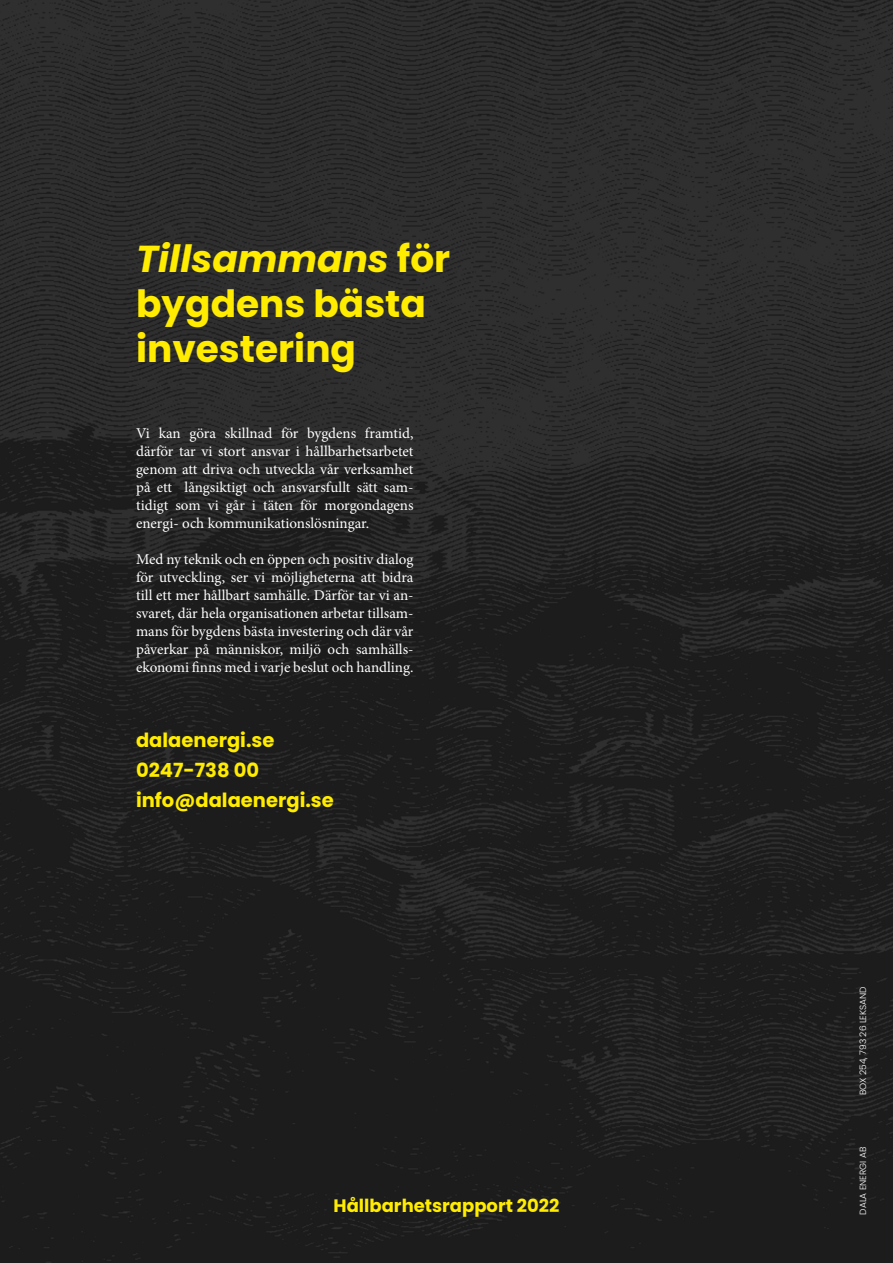
<style>
.page{position:relative;width:893px;height:1263px;background:#fff}
.page>*{position:absolute;margin:0;border:0;box-sizing:border-box;transform-origin:0 0}
.t1{font:700 37.5px/45px "Poppins";color:#ffec00}
.t2{font:700 19.5px/30px "Poppins";color:#ffec00}
.t3{font:700 18px "Poppins";color:#ffec00}
.t4{font:15px/18px "Minion Pro";letter-spacing:-.005em;color:#fff;text-align:justify}
.t5{font:300 9px "Poppins";color:#fff}
.s1{font-style:italic}
</style>
<div class="page">
<img style="left:0;top:0;width:893px;height:1263px">
<h1 class="t1" style="left:136px;top:237px;width:316px"><span class="s1">Tillsammans</span> för bygdens bästa investering</h1>
<p class="t4" style="left:136px;top:424px;width:279px">Vi kan göra skillnad för bygdens framtid, därför tar vi stort ansvar i hållbarhetsarbetet genom att driva och utveckla vår verksamhet på ett långsiktigt och ansvarsfullt sätt sam&shy;tidigt som vi går i täten för morgondagens energi- och kommunikationslösningar.</p>
<p class="t4" style="left:136px;top:550px;width:279px">Med ny teknik och en öppen och positiv dialog för utveckling, ser vi möjligheterna att bidra till ett mer hållbart samhälle. Därför tar vi an&shy;svaret, där hela organisationen arbetar tillsam&shy;mans för bygdens bästa investering och där vår påverkar på människor, miljö och samhälls&shy;ekonomi finns med i varje beslut och handling.</p>
<h2 class="t2" style="left:136px;top:725px;width:199px">dalaenergi.se<br>0247-738 00 info@dalaenergi.se</h2>
<p class="t3" style="left:333px;top:1195px;width:227px">Hållbarhetsrapport 2022</p>
<p class="t5" style="left:858px;top:1095px;width:110px;rotate:-90deg">BOX 254, 793 26 LEKSAND</p>
<p class="t5" style="left:858px;top:1214px;width:69px;rotate:-90deg">DALA ENERGI AB</p>
</div>
